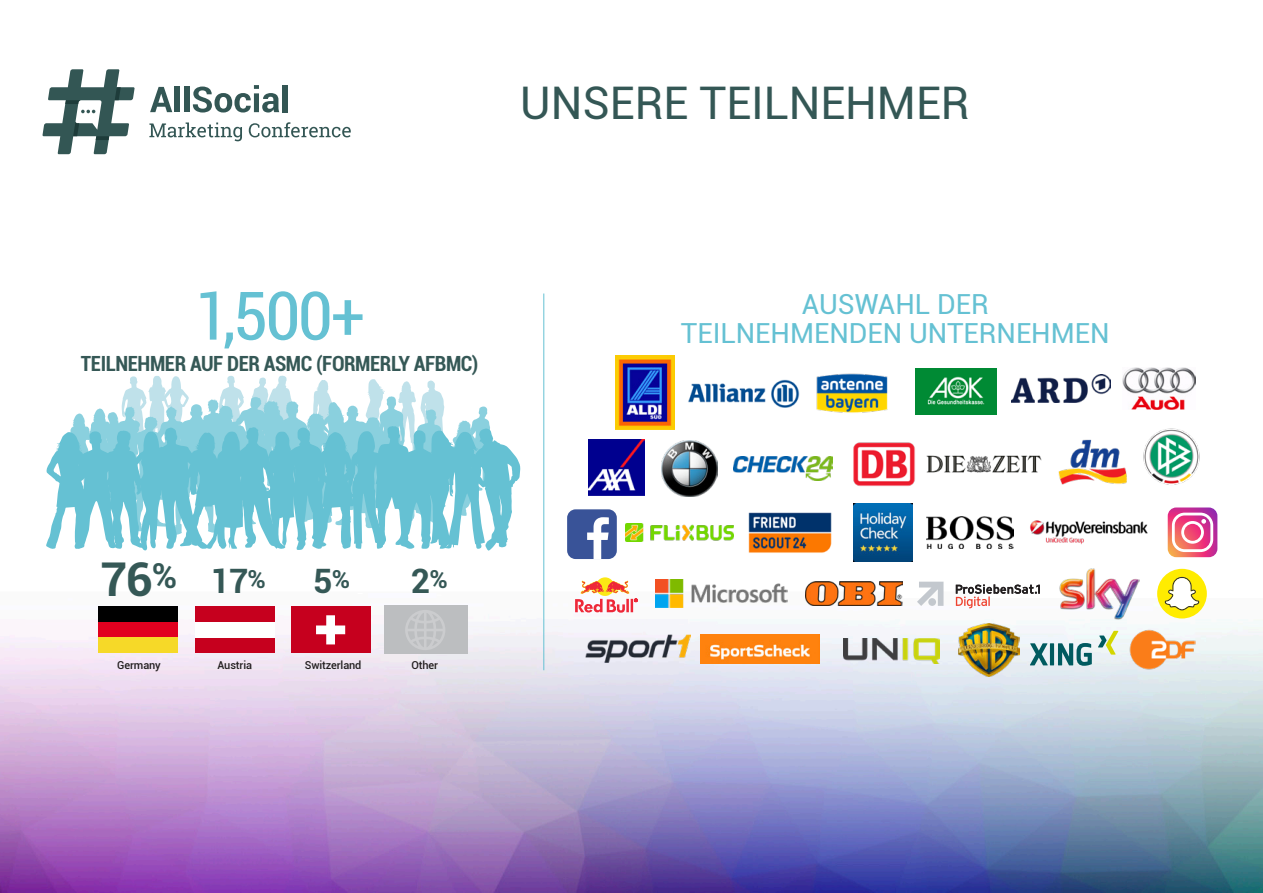
<style>
.page{position:relative;width:1263px;height:893px;background:#fff}
.page>*{position:absolute;margin:0;border:0;box-sizing:border-box;transform-origin:0 0}
.t1{font:condensed 66.9px "Roboto";color:#65c1d3}
.t2{font:700 46.65px "Roboto";color:#355856}
.t3{font:45px "Roboto";color:#345755}
.t4{font:700 33.6px "Roboto";color:#355856}
.t5{font:27.75px/28.8px "Roboto";color:#65c1d3;text-align:center}
.t6{font:700 condensed 20.85px "Roboto";letter-spacing:-.02em;color:#355856}
.t7{font:500 10.95px "Roboto";letter-spacing:-.01em;color:#231f20}
.s1{font-size:33.6px}
</style>
<div class="page">
<img style="left:0;top:293px;width:1263px;height:600px">
<svg style="left:43px;top:69px;width:92px;height:85px"></svg>
<svg style="left:149px;top:122px;width:93px;height:19px"></svg>
<svg style="left:249px;top:122px;width:102px;height:15px"></svg>
<svg style="left:150px;top:87px;width:22px;height:25px"></svg>
<div style="left:175px;top:87px;width:5px;height:25px;background:#335654"></div>
<div style="left:184px;top:87px;width:5px;height:25px;background:#335654"></div>
<svg style="left:193px;top:85px;width:86px;height:28px"></svg>
<div style="left:282px;top:85px;width:6px;height:27px;background:#335654"></div>
<svg style="left:46px;top:375px;width:474px;height:176px"></svg>
<div style="left:291px;top:606px;width:80px;height:47px;background:#c6001e"></div>
<svg style="left:316px;top:615px;width:29px;height:29px"></svg>
<div style="left:98px;top:606px;width:80px;height:16px;background:#000"></div>
<div style="left:98px;top:622px;width:80px;height:16px;background:#e1001f"></div>
<div style="left:98px;top:638px;width:80px;height:15px;background:#f6d928"></div>
<div style="left:195px;top:606px;width:80px;height:16px;background:#c6001e"></div>
<div style="left:195px;top:638px;width:80px;height:15px;background:#c6001e"></div>
<div style="left:195px;top:622px;width:80px;height:16px;background:#fff"></div>
<div style="left:384px;top:605px;width:84px;height:49px;background:#bcbec0"></div>
<svg style="left:405px;top:610px;width:40px;height:40px"></svg>
<hr style="left:543px;top:293px;width:1px;height:377px;background:#65c1d3">
<img style="left:615px;top:355px;width:59px;height:75px">
<img style="left:1057px;top:437px;width:71px;height:50px">
<img style="left:687px;top:379px;width:116px;height:32px">
<img style="left:915px;top:369px;width:82px;height:45px">
<img style="left:1122px;top:367px;width:73px;height:42px">
<img style="left:733px;top:457px;width:99px;height:24px">
<img style="left:626px;top:523px;width:107px;height:18px">
<img style="left:806px;top:582px;width:96px;height:24px">
<svg style="left:917px;top:582px;width:26px;height:24px"></svg>
<div style="left:928px;top:598px;width:8px;height:8px;background:#c3c8ce;border-radius:50%"></div>
<svg style="left:956px;top:584px;width:84px;height:24px"></svg>
<img style="left:1059px;top:569px;width:80px;height:50px">
<img style="left:585px;top:635px;width:105px;height:27px">
<img style="left:1129px;top:630px;width:66px;height:40px">
<img style="left:958px;top:623px;width:61px;height:53px">
<img style="left:747px;top:511px;width:85px;height:43px">
<img style="left:854px;top:503px;width:58px;height:59px">
<img style="left:927px;top:516px;width:86px;height:32px">
<img style="left:1026px;top:516px;width:125px;height:32px">
<svg style="left:575px;top:577px;width:62px;height:36px"></svg>
<img style="left:924px;top:454px;width:119px;height:21px">
<svg style="left:1030px;top:631px;width:88px;height:35px"></svg>
<img style="left:700px;top:634px;width:120px;height:30px">
<img style="left:843px;top:638px;width:97px;height:26px">
<img style="left:810px;top:362px;width:83px;height:61px">
<img style="left:589px;top:440px;width:56px;height:56px">
<img style="left:662px;top:441px;width:56px;height:56px">
<img style="left:852px;top:442px;width:63px;height:45px">
<img style="left:1143px;top:428px;width:57px;height:57px">
<img style="left:656px;top:580px;width:132px;height:28px">
<img style="left:1011px;top:374px;width:99px;height:29px">
<svg style="left:1168px;top:507px;width:49px;height:50px"></svg>
<div style="left:567px;top:509px;width:50px;height:50px;background:#395398;border-radius:8px"></div>
<svg style="left:587px;top:517px;width:22px;height:42px"></svg>
<div style="left:1157px;top:569px;width:50px;height:49px;background:#ffec00;border-radius:50%"></div>
<svg style="left:1164px;top:577px;width:35px;height:33px"></svg>
<p class="t3" style="left:520px;top:71px;width:451px">UNSERE TEILNEHMER</p>
<p class="t1" style="left:194px;top:269px;width:172px">1,500+</p>
<p class="t6" style="left:81px;top:349px;width:399px">TEILNEHMER AUF DER ASMC (FORMERLY AFBMC)</p>
<p class="t5" style="left:681px;top:289px;width:430px">AUSWAHL DER<br>TEILNEHMENDEN UNTERNEHMEN</p>
<p class="t2" style="left:101px;top:546px;width:167px">76<sup>%</sup> <span class="s1">17</span><sup>%</sup></p>
<p class="t4" style="left:313px;top:558px;width:38px">5<sup>%</sup></p>
<p class="t7" style="left:117px;top:658px;width:45px">Germany</p>
<p class="t7" style="left:217px;top:658px;width:36px">Austria</p>
<p class="t7" style="left:305px;top:658px;width:58px">Switzerland</p>
<p class="t4" style="left:411px;top:558px;width:38px">2<sup>%</sup></p>
<p class="t7" style="left:411px;top:658px;width:28px">Other</p>
</div>
